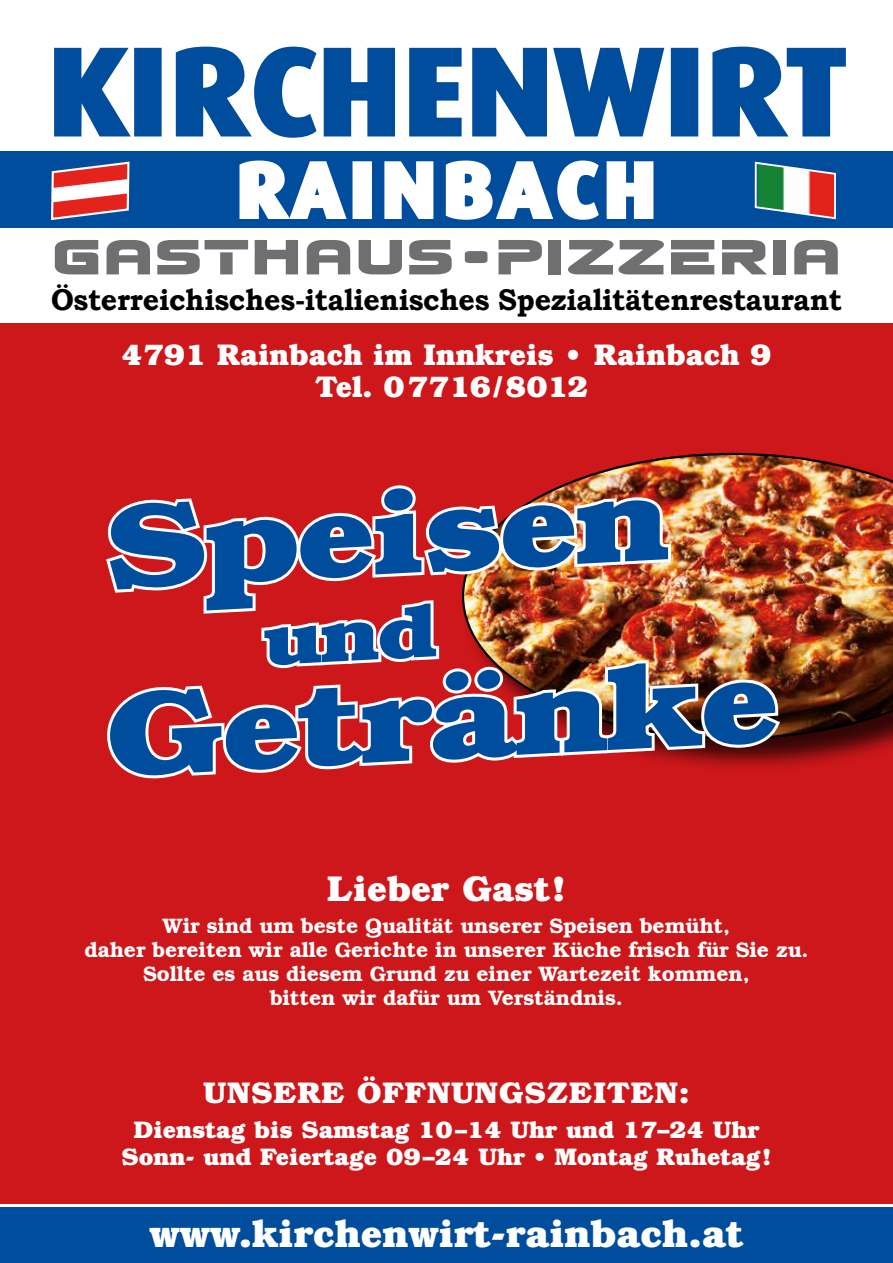
<style>
.page{position:relative;width:893px;height:1263px;background:#fff}
.page>*{position:absolute;margin:0;border:0;box-sizing:border-box;transform-origin:0 0}
.t1{font:700 120px "Bookman Std";color:#004d9d;scale:1.2 1}
.t2{font:700 120px "Dax Condensed";letter-spacing:.01em;color:#004d9d;scale:1.3 1}
.t3{font:700 75px "Dax Condensed";letter-spacing:.07em;color:#fff;scale:1.3 1}
.t4{font:49.2px "Johnny Fever";color:#706f6f;scale:1.93 1}
.t5{font:700 39px "Bookman Std";color:#fff}
.t6{font:700 36px "Bookman Std";color:#fff}
.t7{font:700 30px "Bookman Old Style";letter-spacing:-.01em;color:#000;scale:.95 1}
.t8{font:700 30px/32.2px "Bookman Std";color:#fff;text-align:center}
.t9{font:700 30px "Bookman Std";letter-spacing:.02em;color:#fff}
.t10{font:700 24px/27px "Bookman Std";color:#fff;text-align:center}
.t11{font:600 21px/24px "Bookman Std";letter-spacing:-.005em;color:#fff;text-align:center}
</style>
<div class="page">
<div style="left:0;top:323px;width:893px;height:880px;background:#cd171a"></div>
<div style="left:462px;top:453px;width:431px;height:320px;background:#000;opacity:.75"></div>
<img style="left:462px;top:453px;width:431px;height:286px">
<div style="left:0;top:151px;width:893px;height:76px;background:#004d9d"></div>
<svg style="left:54px;top:47px;width:77px;height:90px"></svg>
<div style="left:134px;top:48px;width:28px;height:88px;border:6px solid #004d9d"></div>
<div style="left:671px;top:48px;width:27px;height:88px;border:6px solid #004d9d"></div>
<svg style="left:712px;top:46px;width:134px;height:91px"></svg>
<svg style="left:175px;top:46px;width:490px;height:174px"></svg>
<svg style="left:51px;top:161px;width:79px;height:59px"></svg>
<svg style="left:754px;top:161px;width:82px;height:59px"></svg>
<div style="left:0;top:1208px;width:893px;height:55px;background:#004d9d"></div>
<img style="left:106px;top:481px;width:678px;height:298px">
<h1 class="t2" style="left:47px;top:26px;width:615px">KIRCHENWIRT</h1>
<h2 class="t3" style="left:237px;top:149px;width:324px">RAINBACH</h2>
<h3 class="t4" style="left:51px;top:227px;width:411px">GASTHAUS•PIZZERIA</h3>
<h3 class="t7" style="left:51px;top:278px;width:834px">Österreichisches-italienisches Spezialitätenrestaurant</h3>
<h3 class="t8" style="left:121px;top:338px;width:652px">4791 Rainbach im Innkreis • Rainbach 9<br>Tel. 07716/8012</h3>
<h1 class="t1" style="left:99px;top:473px;width:474px;rotate:-3deg">Speisen</h1>
<h1 class="t1" style="left:99px;top:660px;width:565px;rotate:-3deg">Getränke</h1>
<h3 class="t6" style="left:327px;top:866px;width:240px">Lieber Gast!</h3>
<p class="t11" style="left:84px;top:914px;width:726px">Wir sind um beste Qualität unserer Speisen bemüht,<br>daher bereiten wir alle Gerichte in unserer Küche frisch für Sie zu.<br>Sollte es aus diesem Grund zu einer Wartezeit kommen,<br>bitten wir dafür um Verständnis.</p>
<h3 class="t9" style="left:203px;top:1074px;width:488px">UNSERE ÖFFNUNGSZEITEN:</h3>
<p class="t10" style="left:121px;top:1116px;width:652px">Dienstag bis Samstag 10–14 Uhr und 17–24 Uhr<br>Sonn- und Feiertage 09–24 Uhr • Montag Ruhetag!</p>
<h3 class="t5" style="left:150px;top:1209px;width:595px">www.kirchenwirt-rainbach.at</h3>
</div>
